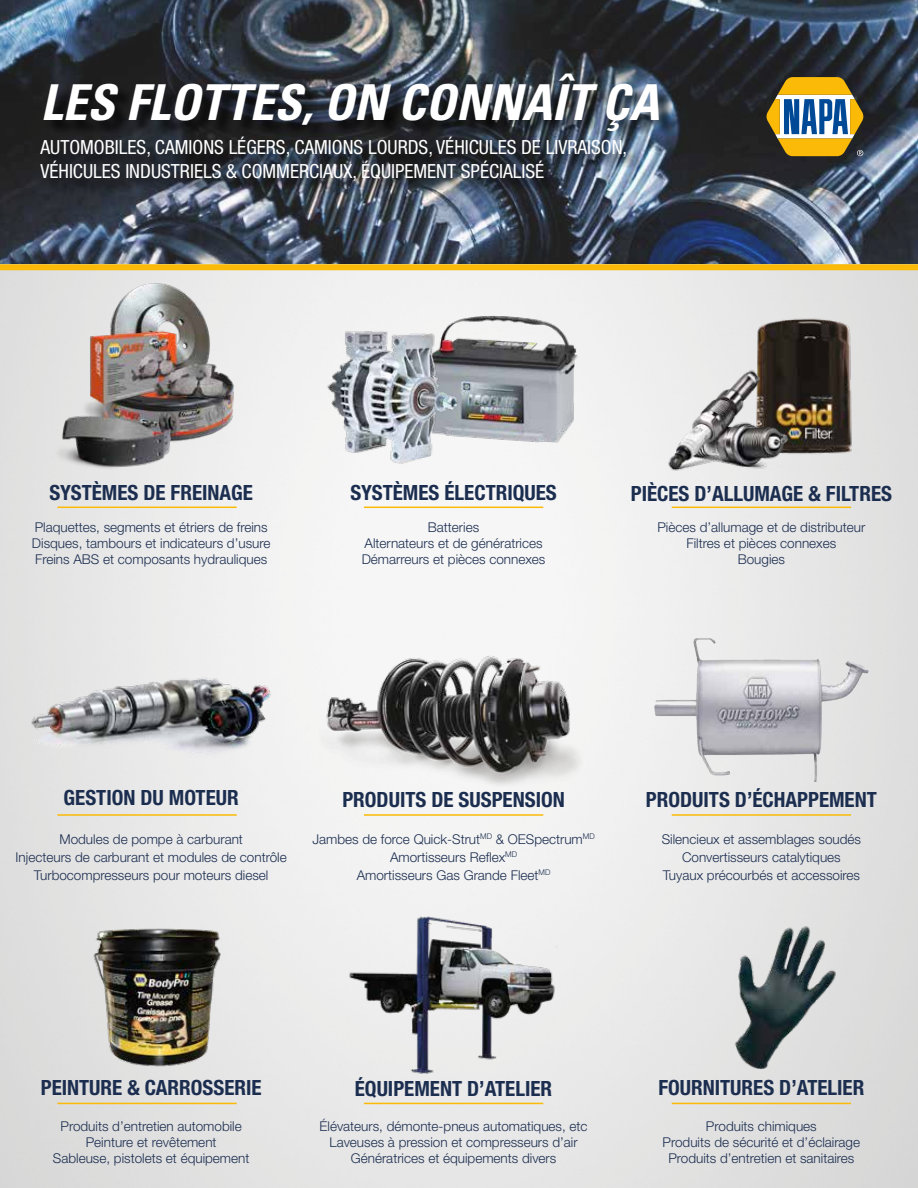
<style>
.page{position:relative;width:918px;height:1188px;background:#fff}
.page>*{position:absolute;margin:0;border:0;box-sizing:border-box;transform-origin:0 0}
.t1{font:italic 700 condensed 49.5px "Univers LT Std";color:#fff}
.t2{font:700 condensed 21px "Helvetica Neue LT Std";color:#1c2e50}
.t3{font:condensed 19.5px/23.4px "Helvetica Neue LT Std";color:#fff}
.t4{font:300 13.5px/16.2px "Helvetica Neue LT Std";color:#1c2e50;text-align:center}
</style>
<div class="page">
<img style="left:0;top:0;width:918px;height:264px">
<div style="left:46px;top:75px;width:630px;height:74px;background:#000;opacity:.75"></div>
<svg style="left:767px;top:77px;width:96px;height:79px"></svg>
<div style="left:0;top:264px;width:918px;height:6px;background:#fbba07"></div>
<hr style="left:57px;top:507px;width:180px;height:1px;background:#fbba07">
<hr style="left:57px;top:814px;width:180px;height:2px;background:#fbba07">
<hr style="left:364px;top:814px;width:179px;height:2px;background:#fbba07">
<hr style="left:364px;top:1103px;width:179px;height:1px;background:#fbba07">
<hr style="left:57px;top:1103px;width:180px;height:1px;background:#fbba07">
<hr style="left:672px;top:1103px;width:179px;height:1px;background:#fbba07">
<hr style="left:672px;top:814px;width:179px;height:2px;background:#fbba07">
<hr style="left:364px;top:507px;width:179px;height:1px;background:#fbba07">
<hr style="left:672px;top:507px;width:179px;height:1px;background:#fbba07">
<img style="left:50px;top:283px;width:187px;height:188px">
<img style="left:743px;top:310px;width:124px;height:153px">
<img style="left:320px;top:637px;width:267px;height:149px">
<img style="left:344px;top:912px;width:219px;height:168px">
<img style="left:23px;top:657px;width:255px;height:106px">
<img style="left:643px;top:637px;width:236px;height:146px">
<img style="left:403px;top:315px;width:184px;height:127px">
<img style="left:318px;top:322px;width:150px;height:150px">
<img style="left:90px;top:925px;width:133px;height:144px">
<img style="left:649px;top:361px;width:159px;height:119px">
<img style="left:684px;top:922px;width:195px;height:147px">
<div style="left:42px;top:139px;width:601px;height:58px;background:#000;opacity:.75"></div>
<h1 class="t1" style="left:40px;top:72px;width:620px">LES FLOTTES, ON CONNAÎT ÇA</h1>
<h3 class="t3" style="left:40px;top:136px;width:588px">AUTOMOBILES, CAMIONS LÉGERS, CAMIONS LOURDS, VÉHICULES DE LIVRAISON,<br>VÉHICULES INDUSTRIELS &amp; COMMERCIAUX, ÉQUIPEMENT SPÉCIALISÉ</h3>
<h2 class="t2" style="left:49px;top:480px;width:205px">SYSTÈMES DE FREINAGE</h2>
<p class="t4" style="left:32px;top:518px;width:240px;text-align:left">Plaquettes, segments et étriers de freins<br>Disques, tambours et indicateurs d’usure<br>Freins ABS et composants hydrauliques</p>
<h2 class="t2" style="left:350px;top:480px;width:208px">SYSTÈMES ÉLECTRIQUES</h2>
<p class="t4" style="left:362px;top:518px;width:185px">Batteries<br>Alternateurs et de génératrices<br>Démarreurs et pièces connexes</p>
<h2 class="t2" style="left:631px;top:480px;width:263px">PIÈCES D’ALLUMAGE &amp; FILTRES</h2>
<p class="t4" style="left:657px;top:518px;width:209px">Pièces d’allumage et de distributeur<br>Filtres et pièces connexes<br>Bougies</p>
<h2 class="t2" style="left:64px;top:785px;width:177px">GESTION DU MOTEUR</h2>
<h2 class="t2" style="left:342px;top:786px;width:224px">PRODUITS DE SUSPENSION</h2>
<h2 class="t2" style="left:646px;top:786px;width:232px">PRODUITS D’ÉCHAPPEMENT</h2>
<p class="t4" style="left:16px;top:830px;width:273px;line-height:18px">Modules de pompe à carburant<br>Injecteurs de carburant et modules de contrôle<br>Turbocompresseurs pour moteurs diesel</p>
<p class="t4" style="left:312px;top:830px;width:284px;line-height:18px">Jambes de force Quick-Strut<sup>MD</sup> &amp; OESpectrum<sup>MD<br></sup>Amortisseurs Reflex<sup>MD<br></sup>Amortisseurs Gas Grande Fleet<sup>MD</sup></p>
<p class="t4" style="left:662px;top:830px;width:201px;line-height:18px">Silencieux et assemblages soudés<br>Convertisseurs catalytiques<br>Tuyaux précourbés et accessoires</p>
<h2 class="t2" style="left:41px;top:1075px;width:222px">PEINTURE &amp; CARROSSERIE</h2>
<h2 class="t2" style="left:355px;top:1076px;width:199px">ÉQUIPEMENT D’ATELIER</h2>
<h2 class="t2" style="left:658px;top:1075px;width:208px">FOURNITURES D’ATELIER</h2>
<p class="t4" style="left:53px;top:1118px;width:198px">Produits d’entretien automobile<br>Peinture et revêtement<br>Sableuse, pistolets et équipement</p>
<p class="t4" style="left:320px;top:1118px;width:270px">Élévateurs, démonte-pneus automatiques, etc<br>Laveuses à pression et compresseurs d’air<br>Génératrices et équipements divers</p>
<p class="t4" style="left:663px;top:1118px;width:199px">Produits chimiques<br>Produits de sécurité et d’éclairage<br>Produits d’entretien et sanitaires</p>
</div>
